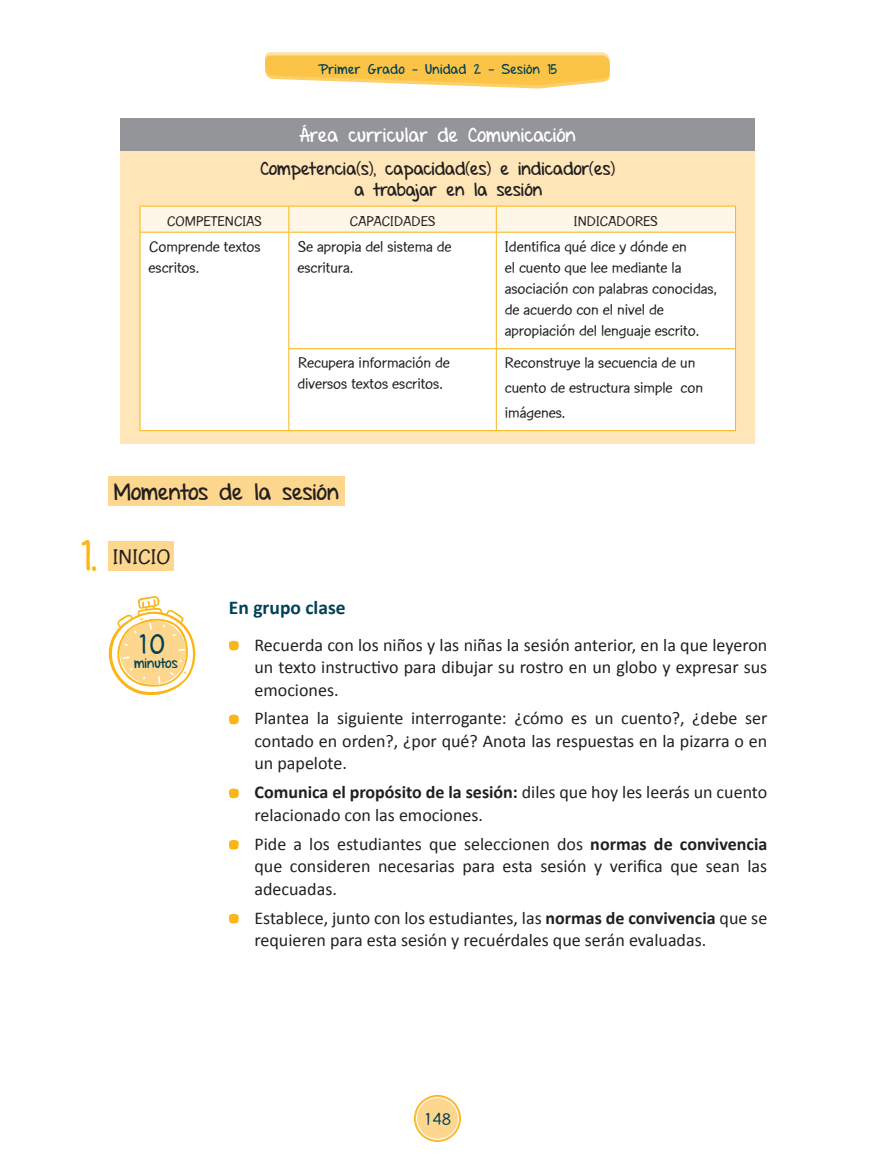
<style>
.page{position:relative;width:875px;height:1172px;background:#fff}
.page>*{position:absolute;margin:0;border:0;box-sizing:border-box;transform-origin:0 0}
.t1{font:42px "Set Firetothe Rain";color:#fbb515}
.t2{font:27px "Set Firetothe Rain";color:#004157}
.t3{font:22.5px "Set Firetothe Rain";color:#231f20}
.t4{font:22.5px "Con Brush Reg";color:#231f20}
.t5{font:19.5px "Set Firetothe Rain";letter-spacing:.005em;color:#fff}
.t6{font:700 19.5px "Calibri";color:#004157}
.t7{font:18px/22.5px "Calibri";color:#231f20;text-align:justify}
.t8{font:18px/21.6px "Set Firetothe Rain";letter-spacing:.005em;color:#231f20}
.t9{font:18px "Con Brush Reg";color:#004157}
.t10{font:16.5px/21px "Con Brush Reg";color:#231f20}
.t11{font:15px "Con Brush Reg";color:#231f20}
.t12{font:13.8px "Set Firetothe Rain";color:#004157}
.t13{font:13.5px "Set Firetothe Rain";letter-spacing:.025em;color:#004157}
.s1{font-weight:700}
</style>
<div class="page">
<div style="left:109px;top:476px;width:236px;height:30px;background:#fed78f"></div>
<svg style="left:108px;top:596px;width:88px;height:100px"></svg>
<div style="left:109px;top:541px;width:65px;height:30px;background:#fed78f"></div>
<svg style="left:229px;top:640px;width:10px;height:10px"></svg>
<svg style="left:229px;top:714px;width:10px;height:10px"></svg>
<svg style="left:229px;top:788px;width:10px;height:10px"></svg>
<svg style="left:229px;top:840px;width:10px;height:10px"></svg>
<svg style="left:229px;top:913px;width:10px;height:10px"></svg>
<div style="left:120px;top:150px;width:634px;height:293px;background:#fee6b9"></div>
<div style="left:140px;top:233px;width:594px;height:197px;background:#fff"></div>
<svg style="left:139px;top:206px;width:596px;height:26px;background:#fdf3dd"></svg>
<hr style="left:289px;top:232px;width:207px;height:1px;background:#fbb515">
<hr style="left:288px;top:348px;width:208px;height:1px;background:#fbb515">
<hr style="left:289px;top:430px;width:207px;height:1px;background:#fbb515">
<hr style="left:495px;top:233px;width:1px;height:115px;background:#fbb515">
<hr style="left:495px;top:349px;width:1px;height:81px;background:#fbb515">
<hr style="left:496px;top:232px;width:239px;height:1px;background:#fbb515">
<hr style="left:734px;top:233px;width:1px;height:115px;background:#fbb515">
<hr style="left:734px;top:349px;width:1px;height:81px;background:#fbb515">
<hr style="left:496px;top:348px;width:239px;height:1px;background:#fbb515">
<hr style="left:496px;top:430px;width:239px;height:1px;background:#fbb515">
<hr style="left:139px;top:232px;width:150px;height:1px;background:#fbb515">
<hr style="left:139px;top:233px;width:1px;height:116px;background:#fbb515">
<hr style="left:288px;top:233px;width:1px;height:115px;background:#fbb515">
<hr style="left:139px;top:349px;width:1px;height:81px;background:#fbb515">
<hr style="left:288px;top:349px;width:1px;height:81px;background:#fbb515">
<hr style="left:139px;top:430px;width:150px;height:1px;background:#fbb515">
<div style="left:120px;top:118px;width:634px;height:32px;background:#939598"></div>
<svg style="left:414px;top:1095px;width:46px;height:46px"></svg>
<div style="left:414px;top:1095px;width:46px;height:47px;border:1px solid #fbb515;border-radius:50%"></div>
<div style="left:416px;top:1097px;width:42px;height:42px;background:#fed78f;border-radius:50%"></div>
<div style="left:416px;top:1097px;width:42px;height:42px;border:1px solid #fff;border-radius:50%"></div>
<svg style="left:265px;top:52px;width:344px;height:37px;background:#fbd06d"></svg>
<p class="t13" style="left:318px;top:61px;width:240px">Primer Grado - Unidad 2 - Sesión 15</p>
<p class="t5" style="left:299px;top:124px;width:278px">Área curricular de Comunicación</p>
<p class="t8" style="left:354px;top:159px;width:262px;text-indent:-94px">Competencia(s), capacidad(es) e indicador(es) a trabajar en la sesión</p>
<p class="t11" style="left:167px;top:212px;width:96px">COMPETENCIAS</p>
<p class="t11" style="left:349px;top:212px;width:87px">CAPACIDADES</p>
<p class="t11" style="left:573px;top:212px;width:85px">INDICADORES</p>
<p class="t10" style="left:148px;top:236px;width:114px">Comprende textos escritos.</p>
<p class="t10" style="left:297px;top:236px;width:156px">Se apropia del sistema de escritura.</p>
<p class="t10" style="left:504px;top:236px;width:214px">Identifica qué dice y dónde en<br>el cuento que lee mediante la asociación con palabras conocidas, de acuerdo con el nivel de apropiación del lenguaje escrito.</p>
<p class="t10" style="left:297px;top:352px;width:154px">Recupera información de diversos textos escritos.</p>
<p class="t10" style="left:504px;top:350px;width:200px;line-height:24.8px">Reconstruye la secuencia de un cuento de estructura simple con imágenes.</p>
<p class="t1" style="left:81px;top:531px;width:18px">1.</p>
<p class="t3" style="left:114px;top:479px;width:226px">Momentos de la sesión</p>
<p class="t4" style="left:113px;top:542px;width:57px">INICIO</p>
<p class="t2" style="left:139px;top:629px;width:26px">10</p>
<p class="t12" style="left:134px;top:654px;width:45px">minutos</p>
<p class="t6" style="left:229px;top:595px;width:118px">En grupo clase</p>
<p class="t7" style="left:254px;top:633px;width:514px">Recuerda con los niños y las niñas la sesión anterior, en la que leyeron un texto instructivo para dibujar su rostro en un globo y expresar sus emociones.</p>
<p class="t7" style="left:254px;top:707px;width:514px">Plantea la siguiente interrogante: ¿cómo es un cuento?, ¿debe ser contado en orden?, ¿por qué? Anota las respuestas en la pizarra o en un papelote.</p>
<p class="t7" style="left:254px;top:781px;width:514px"><span class="s1">Comunica el propósito de la sesión:</span> diles que hoy les leerás un cuento relacionado con las emociones.</p>
<p class="t7" style="left:254px;top:832px;width:514px">Pide a los estudiantes que seleccionen dos <span class="s1">normas de convivencia </span>que consideren necesarias para esta sesión y verifica que sean las adecuadas.</p>
<p class="t7" style="left:254px;top:906px;width:514px">Establece, junto con los estudiantes, las <span class="s1">normas de convivencia</span> que se requieren para esta sesión y recuérdales que serán evaluadas.</p>
<p class="t9" style="left:423px;top:1108px;width:29px">148</p>
</div>
